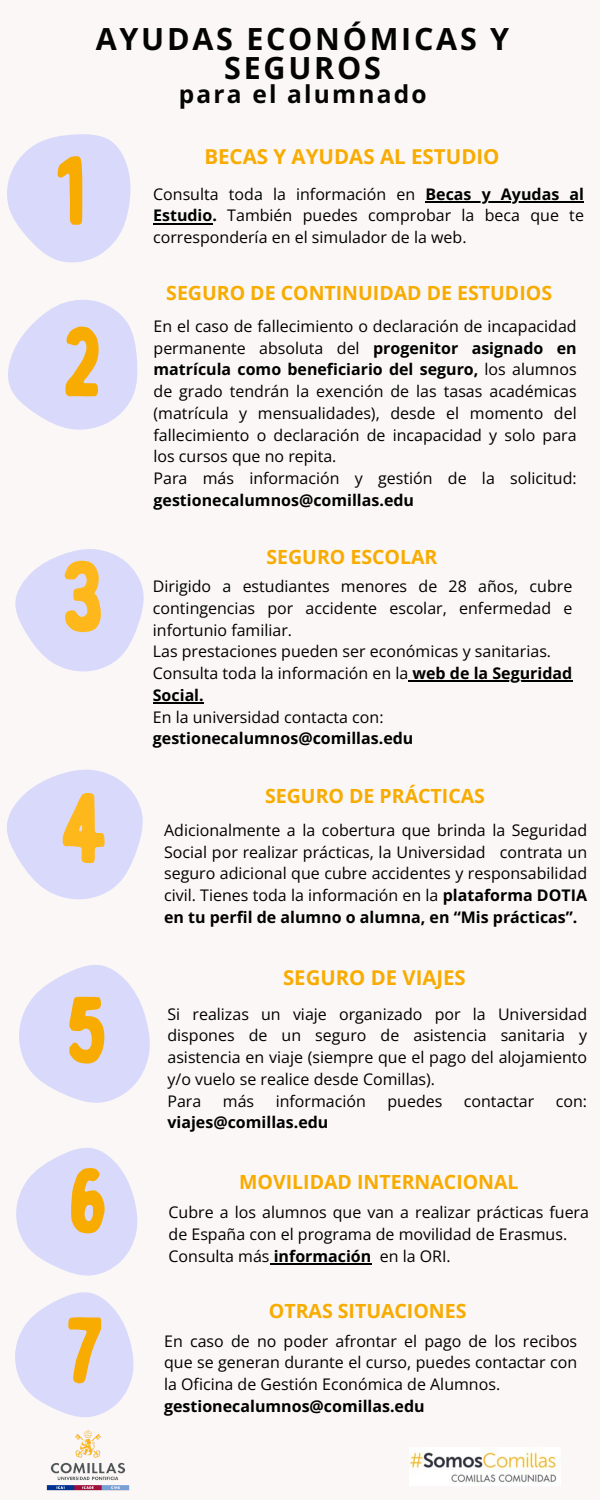
<style>
.page{position:relative;width:600px;height:1500px;background:#faf7f6}
.page>*{position:absolute;margin:0;border:0;box-sizing:border-box;transform-origin:0 0}
.t1{font:98.3px "Bobby Jones Soft";color:#ffb81c}
.t2{font:98.3px "Bobby Jones Soft";color:#f8ab00}
.t3{font:97.3px "Bobby Jones Soft";color:#f8ab00}
.t4{font:94.2px "Bobby Jones Soft";color:#f8ab00}
.t5{font:700 30.5px/29.2px "Open Sans";letter-spacing:.09em;color:#040404;text-align:center}
.t6{font:700 24.5px "Open Sans";letter-spacing:.09em;color:#040404}
.t7{font:700 20.5px "Open Sans";color:#f8ab00}
.t8{font:700 20.3px "Open Sans";color:#f8ab00}
.t9{font:700 19.5px "Open Sans";color:#f8ab00}
.t10{font:16px/21.8px "Open Sans";color:#000;text-align:justify}
.t11{font:700 16px "Open Sans";color:#000}
.s1{font-weight:700}
</style>
<div class="page">
<svg style="left:7px;top:134px;width:124px;height:129px"></svg>
<svg style="left:15px;top:549px;width:129px;height:123px"></svg>
<svg style="left:8px;top:300px;width:130px;height:130px"></svg>
<img style="left:46px;top:1440px;width:84px;height:51px">
<img style="left:409px;top:1452px;width:152px;height:30px">
<hr style="left:425px;top:201px;width:159px;height:2px;background:#000">
<hr style="left:153px;top:223px;width:59px;height:1px;background:#000">
<hr style="left:408px;top:681px;width:164px;height:1px;background:#000">
<hr style="left:153px;top:702px;width:51px;height:2px;background:#000">
<svg style="left:7px;top:769px;width:136px;height:131px"></svg>
<svg style="left:19px;top:965px;width:131px;height:138px"></svg>
<svg style="left:15px;top:1148px;width:123px;height:292px"></svg>
<hr style="left:270px;top:1263px;width:101px;height:2px;background:#000">
<h1 class="t5" style="left:96px;top:24px;width:415px">AYUDAS ECONÓMICAS Y<br>SEGUROS</h1>
<h1 class="t6" style="left:179px;top:77px;width:249px">para el alumnado</h1>
<p class="t3" style="left:54px;top:129px;width:35px">1</p>
<p class="t7" style="left:204px;top:142px;width:297px">BECAS Y AYUDAS AL ESTUDIO</p>
<p class="t10" style="left:153px;top:183px;width:264px">Consulta toda la información en</p>
<p class="t10" style="left:153px;top:183px;width:432px;text-indent:272px"><span class="s1">Becas y Ayudas al Estudio.</span> También puedes comprobar la beca que te correspondería en el simulador de la web.</p>
<p class="t9" style="left:166px;top:279px;width:387px">SEGURO DE CONTINUIDAD DE ESTUDIOS</p>
<p class="t2" style="left:61px;top:300px;width:44px">2</p>
<h2 class="t1" style="left:60px;top:535px;width:47px">3</h2>
<p class="t1" style="left:59px;top:766px;width:53px">4</p>
<p class="t4" style="left:66px;top:972px;width:47px">5</p>
<p class="t4" style="left:67px;top:1142px;width:43px">6</p>
<p class="t4" style="left:66px;top:1292px;width:40px">7</p>
<h2 class="t10" style="left:154px;top:315px;width:425px">En el caso de fallecimiento o declaración de incapacidad permanente absoluta del <span class="s1">progenitor asignado en matrícula como beneficiario del seguro,</span> los alumnos de grado tendrán la exención de las tasas académicas (matrícula y mensualidades), desde el momento del fallecimiento o declaración de incapacidad y solo para los cursos que no repita.</h2>
<p class="t10" style="left:154px;top:467px;width:425px">Para más información y gestión de la solicitud: <span class="s1">gestionecalumnos@comillas.edu</span></p>
<p class="t9" style="left:266px;top:543px;width:173px">SEGURO ESCOLAR</p>
<p class="t10" style="left:153px;top:575px;width:421px">Dirigido a estudiantes menores de 28 años, cubre contingencias por accidente escolar, enfermedad e infortunio familiar.</p>
<p class="t10" style="left:153px;top:640px;width:400px">Las prestaciones pueden ser económicas y sanitarias.</p>
<p class="t10" style="left:153px;top:662px;width:421px">Consulta toda la información en la <span class="s1">web de la Seguridad</span></p>
<h2 class="t10" style="left:153px;top:684px;width:232px"><span class="s1">Social.<br></span>En la universidad contacta con:</h2>
<p class="t11" style="left:153px;top:727px;width:262px">gestionecalumnos@comillas.edu</p>
<p class="t9" style="left:265px;top:782px;width:221px">SEGURO DE PRÁCTICAS</p>
<p class="t10" style="left:164px;top:819px;width:425px">Adicionalmente a la cobertura que brinda la Seguridad Social por realizar prácticas, la Universidad contrata un seguro adicional que cubre accidentes y responsabilidad civil. Tienes toda la información en la <span class="s1">plataforma DOTIA en tu perfil de alumno o alumna, en “Mis prácticas”.</span></p>
<p class="t8" style="left:283px;top:963px;width:184px">SEGURO DE VIAJES</p>
<h2 class="t10" style="left:167px;top:1002px;width:421px">Si realizas un viaje organizado por la Universidad dispones de un seguro de asistencia sanitaria y asistencia en viaje (siempre que el pago del alojamiento y/o vuelo se realice desde Comillas).</h2>
<p class="t10" style="left:167px;top:1089px;width:35px">Para</p>
<p class="t10" style="left:223px;top:1089px;width:33px">más</p>
<p class="t10" style="left:276px;top:1089px;width:92px">información</p>
<p class="t10" style="left:387px;top:1089px;width:56px">puedes</p>
<p class="t10" style="left:464px;top:1089px;width:72px">contactar</p>
<p class="t10" style="left:556px;top:1089px;width:33px">con:</p>
<p class="t11" style="left:167px;top:1111px;width:163px">viajes@comillas.edu</p>
<h2 class="t9" style="left:239px;top:1168px;width:281px">MOVILIDAD INTERNACIONAL</h2>
<p class="t10" style="left:169px;top:1201px;width:422px">Cubre a los alumnos que van a realizar prácticas fuera de España con el programa de movilidad de Erasmus.</p>
<p class="t10" style="left:169px;top:1245px;width:284px">Consulta más <span class="s1">información</span> en la ORI.</p>
<p class="t9" style="left:269px;top:1297px;width:199px">OTRAS SITUACIONES</p>
<p class="t10" style="left:164px;top:1329px;width:415px">En caso de no poder afrontar el pago de los recibos que se generan durante el curso, puedes contactar con la Oficina de Gestión Económica de Alumnos.</p>
<h2 class="t11" style="left:164px;top:1395px;width:262px">gestionecalumnos@comillas.edu</h2>
</div>
